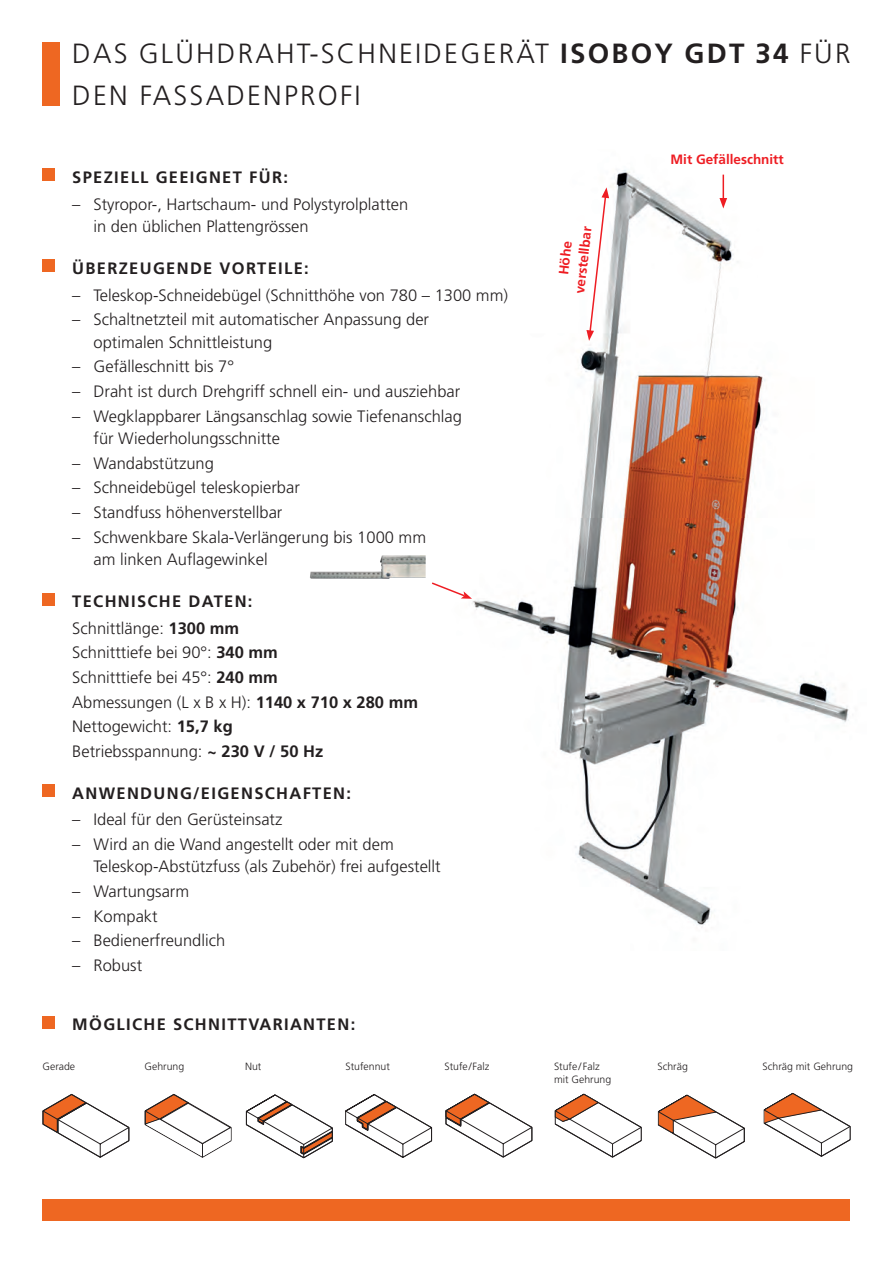
<style>
.page{position:relative;width:893px;height:1263px;background:#fff}
.page>*{position:absolute;margin:0;border:0;box-sizing:border-box;transform-origin:0 0}
.t1{font:300 27.75px/41.2px "Frutiger LT Std";letter-spacing:.08em;color:#231f20}
.t2{font:300 16.5px/22.5px "Frutiger LT Std";color:#231f20}
.t3{font:700 16.5px/26.7px "Frutiger LT Std";letter-spacing:.08em;color:#231f20}
.t4{font:700 13.5px/18px "Frutiger LT Std";color:#ee1d23;text-align:center}
.t5{font:300 10.5px "Frutiger LT Std";color:#231f20}
.s1{font-weight:700}
.s2{font-weight:300}
</style>
<div class="page">
<div style="left:43px;top:43px;width:17px;height:63px;background:#ee6722"></div>
<div style="left:43px;top:1199px;width:807px;height:21px;background:#ee6722"></div>
<img style="left:472px;top:170px;width:377px;height:758px">
<div style="left:43px;top:169px;width:12px;height:12px;background:#ee6722"></div>
<div style="left:43px;top:260px;width:12px;height:12px;background:#ee6722"></div>
<div style="left:43px;top:593px;width:12px;height:12px;background:#ee6722"></div>
<div style="left:43px;top:784px;width:12px;height:13px;background:#ee6722"></div>
<div style="left:43px;top:1016px;width:12px;height:13px;background:#ee6722"></div>
<svg style="left:763px;top:1093px;width:88px;height:64px"></svg>
<svg style="left:43px;top:1093px;width:87px;height:65px"></svg>
<svg style="left:245px;top:1094px;width:88px;height:65px"></svg>
<svg style="left:345px;top:1094px;width:88px;height:64px"></svg>
<svg style="left:445px;top:1093px;width:88px;height:65px"></svg>
<svg style="left:554px;top:1093px;width:191px;height:66px"></svg>
<svg style="left:144px;top:1094px;width:88px;height:64px"></svg>
<svg style="left:719px;top:175px;width:8px;height:34px"></svg>
<svg style="left:586px;top:187px;width:23px;height:154px"></svg>
<img style="left:310px;top:555px;width:116px;height:24px">
<svg style="left:432px;top:582px;width:40px;height:17px"></svg>
<h1 class="t1" style="left:72px;top:34px;width:780px">DAS GLÜHDRAHT-SCHNEIDEGERÄT <span class="s1">ISOBOY GDT 34</span> FÜR<br>DEN FASSADENPROFI</h1>
<p class="t3" style="left:72px;top:164px;width:217px">SPEZIELL GEEIGNET FÜR:</p>
<p class="t2" style="left:94px;top:193px;width:316px;text-indent:-21px">– Styropor-, Hartschaum- und Polystyrolplatten in den üblichen Plattengrössen</p>
<p class="t3" style="left:72px;top:255px;width:238px">ÜBERZEUGENDE VORTEILE:</p>
<p class="t2" style="left:72px;top:284px;width:437px">– Teleskop-Schneidebügel (Schnitthöhe von 780 – 1300 mm)</p>
<p class="t2" style="left:94px;top:309px;width:337px;text-indent:-21px">– Schaltnetzteil mit automatischer Anpassung der optimalen Schnittleistung</p>
<p class="t2" style="left:72px;top:356px;width:163px">– Gefälleschnitt bis 7°</p>
<p class="t2" style="left:72px;top:380px;width:389px">– Draht ist durch Drehgriff schnell ein- und ausziehbar</p>
<p class="t2" style="left:94px;top:405px;width:370px;text-indent:-21px">– Wegklappbarer Längsanschlag sowie Tiefenanschlag für Wiederholungsschnitte</p>
<p class="t2" style="left:72px;top:452px;width:143px">– Wandabstützung</p>
<p class="t2" style="left:72px;top:477px;width:229px">– Schneidebügel teleskopierbar</p>
<p class="t2" style="left:72px;top:501px;width:212px">– Standfuss höhenverstellbar</p>
<p class="t2" style="left:94px;top:526px;width:334px;text-indent:-21px">– Schwenkbare Skala-Verlängerung bis 1000 mm am linken Auflagewinkel</p>
<p class="t3" style="left:72px;top:588px;width:182px">TECHNISCHE DATEN:<br><span class="s2">Schnittlänge:</span> 1300 mm</p>
<p class="t2" style="left:72px;top:640px;width:347px;line-height:24.6px">Schnitttiefe bei 90°: <span class="s1">340 mm<br></span>Schnitttiefe bei 45°: <span class="s1">240 mm<br></span>Abmessungen (L x B x H): <span class="s1">1140 x 710 x 280 mm<br></span>Nettogewicht: <span class="s1">15,7 kg<br></span>Betriebsspannung: <span class="s1">~ 230 V / 50 Hz</span></p>
<p class="t3" style="left:72px;top:779px;width:280px">ANWENDUNG/EIGENSCHAFTEN:</p>
<p class="t2" style="left:72px;top:809px;width:212px">– Ideal für den Gerüsteinsatz</p>
<p class="t2" style="left:94px;top:833px;width:349px;text-indent:-21px">– Wird an die Wand angestellt oder mit dem<br>Teleskop-Abstützfuss (als Zubehör) frei aufgestellt</p>
<p class="t2" style="left:72px;top:880px;width:118px">– Wartungsarm</p>
<p class="t2" style="left:72px;top:905px;width:87px">– Kompakt</p>
<p class="t2" style="left:72px;top:930px;width:154px">– Bedienerfreundlich</p>
<p class="t2" style="left:72px;top:954px;width:71px">– Robust</p>
<p class="t4" style="left:553px;top:291px;width:69px;rotate:-84deg">Höhe verstellbar</p>
<p class="t4" style="left:670px;top:151px;width:115px">Mit Gefälleschnitt</p>
<p class="t3" style="left:72px;top:1011px;width:284px">MÖGLICHE SCHNITTVARIANTEN:</p>
<p class="t5" style="left:43px;top:1060px;width:34px">Gerade</p>
<p class="t5" style="left:145px;top:1060px;width:41px">Gehrung</p>
<p class="t5" style="left:245px;top:1060px;width:18px">Nut</p>
<p class="t5" style="left:346px;top:1060px;width:46px">Stufennut</p>
<p class="t5" style="left:445px;top:1060px;width:46px">Stufe/Falz</p>
<p class="t5" style="left:554px;top:1060px;width:47px">Stufe/Falz</p>
<p class="t5" style="left:658px;top:1060px;width:32px">Schräg</p>
<p class="t5" style="left:763px;top:1060px;width:92px">Schräg mit Gehrung</p>
<p class="t5" style="left:554px;top:1074px;width:59px">mit Gehrung</p>
</div>
